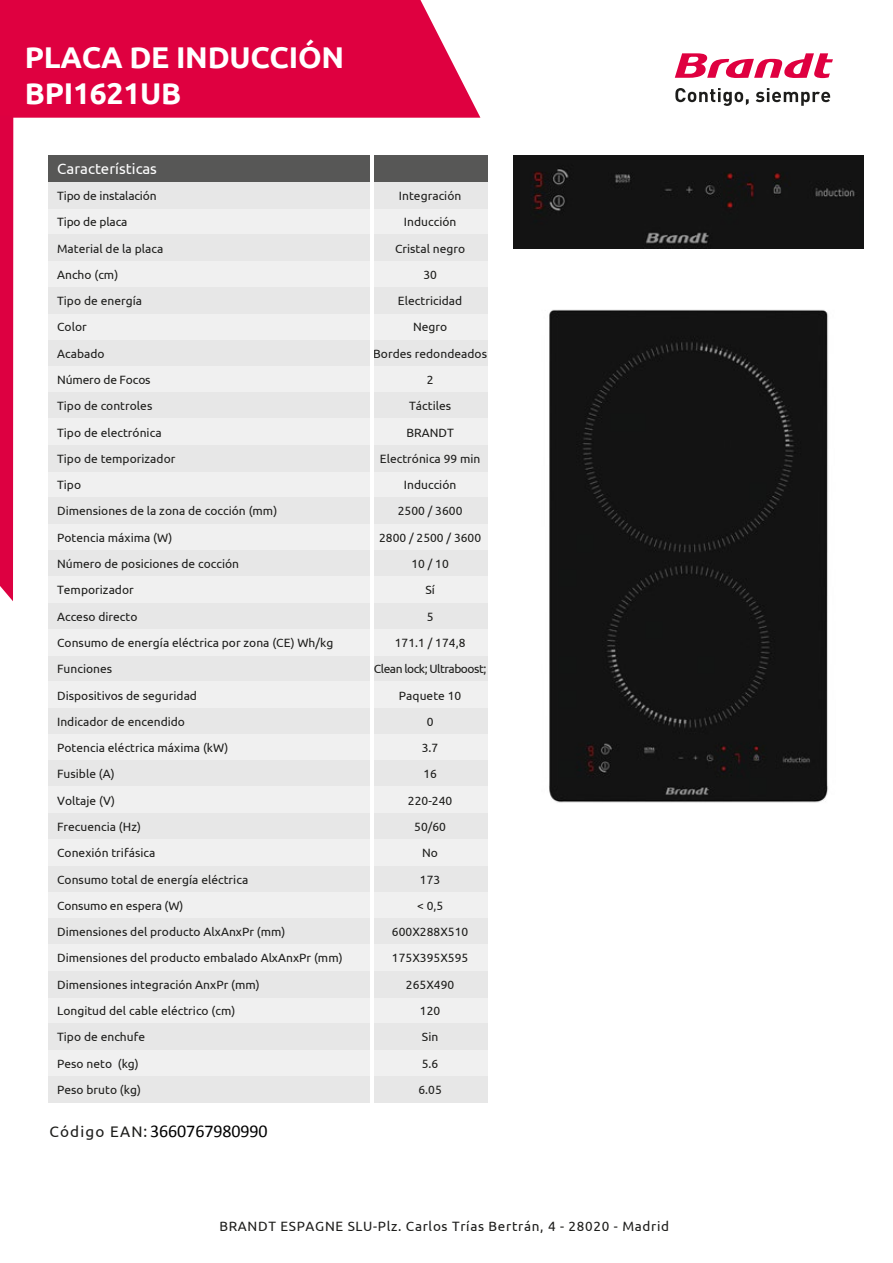
<style>
.page{position:relative;width:893px;height:1263px;background:#fff}
.page>*{position:absolute;margin:0;border:0;box-sizing:border-box;transform-origin:0 0}
.t1{font:700 30px/36px "Ubuntu";letter-spacing:-.01em;color:#fff}
.t2{font:18px "Calibri";letter-spacing:-.005em;color:#000}
.t3{font:15px "Ubuntu";letter-spacing:.005em;color:#fff}
.t4{font:13.5px "Ubuntu";letter-spacing:.05em;color:#1d1d1b}
.t5{font:12px "Ubuntu";letter-spacing:.005em;color:#1d1d1b}
.t6{font:12px "Ubuntu";letter-spacing:-.04em;color:#1d1d1b}
.s1{font-family:"Ubuntu";font-size:15.3px;color:#1d1d1b}
</style>
<div class="page">
<div style="left:549px;top:309px;width:280px;height:494px;background:#131313"></div>
<div style="left:49px;top:524px;width:439px;height:26px;background:#f0f0f0"></div>
<div style="left:49px;top:603px;width:439px;height:26px;background:#e7e7e7"></div>
<div style="left:49px;top:655px;width:439px;height:27px;background:#e7e7e7"></div>
<div style="left:49px;top:550px;width:439px;height:26px;background:#e7e7e7"></div>
<div style="left:49px;top:576px;width:439px;height:27px;background:#f0f0f0"></div>
<div style="left:49px;top:629px;width:439px;height:26px;background:#f0f0f0"></div>
<svg style="left:675px;top:88px;width:74px;height:18px"></svg>
<svg style="left:756px;top:88px;width:74px;height:18px"></svg>
<svg style="left:675px;top:53px;width:158px;height:25px"></svg>
<div style="left:49px;top:156px;width:439px;height:26px;background:#575756"></div>
<div style="left:49px;top:208px;width:439px;height:27px;background:#f0f0f0"></div>
<div style="left:49px;top:182px;width:439px;height:26px;background:#e7e7e7"></div>
<div style="left:49px;top:235px;width:439px;height:26px;background:#e7e7e7"></div>
<div style="left:49px;top:314px;width:439px;height:26px;background:#f0f0f0"></div>
<div style="left:49px;top:261px;width:439px;height:26px;background:#f0f0f0"></div>
<div style="left:49px;top:287px;width:439px;height:27px;background:#e7e7e7"></div>
<div style="left:49px;top:340px;width:439px;height:26px;background:#e7e7e7"></div>
<div style="left:49px;top:366px;width:439px;height:26px;background:#f0f0f0"></div>
<div style="left:49px;top:392px;width:439px;height:27px;background:#e7e7e7"></div>
<div style="left:49px;top:471px;width:439px;height:27px;background:#f0f0f0"></div>
<div style="left:49px;top:419px;width:439px;height:26px;background:#f0f0f0"></div>
<div style="left:49px;top:445px;width:439px;height:26px;background:#e7e7e7"></div>
<div style="left:49px;top:498px;width:439px;height:26px;background:#e7e7e7"></div>
<div style="left:0;top:0;width:480px;height:118px;background:#df0040"></div>
<div style="left:0;top:115px;width:13px;height:486px;background:#dd0041"></div>
<div style="left:49px;top:682px;width:439px;height:26px;background:#f0f0f0"></div>
<div style="left:49px;top:708px;width:439px;height:26px;background:#e7e7e7"></div>
<div style="left:49px;top:866px;width:439px;height:26px;background:#e7e7e7"></div>
<div style="left:49px;top:734px;width:439px;height:26px;background:#f0f0f0"></div>
<div style="left:49px;top:760px;width:439px;height:27px;background:#e7e7e7"></div>
<div style="left:49px;top:787px;width:439px;height:26px;background:#f0f0f0"></div>
<div style="left:49px;top:813px;width:439px;height:26px;background:#e7e7e7"></div>
<div style="left:49px;top:839px;width:439px;height:27px;background:#f0f0f0"></div>
<div style="left:49px;top:1050px;width:439px;height:26px;background:#f0f0f0"></div>
<div style="left:49px;top:1076px;width:439px;height:26px;background:#e7e7e7"></div>
<div style="left:49px;top:892px;width:439px;height:26px;background:#f0f0f0"></div>
<div style="left:49px;top:918px;width:439px;height:26px;background:#e7e7e7"></div>
<div style="left:49px;top:997px;width:439px;height:26px;background:#f0f0f0"></div>
<div style="left:49px;top:944px;width:439px;height:27px;background:#f0f0f0"></div>
<div style="left:49px;top:971px;width:439px;height:26px;background:#e7e7e7"></div>
<div style="left:49px;top:1023px;width:439px;height:27px;background:#e7e7e7"></div>
<hr style="left:370px;top:146px;width:4px;height:1036px;background:#fff">
<div style="left:514px;top:156px;width:349px;height:93px;background:#131313"></div>
<h1 class="t1" style="left:25px;top:39px;width:321px">PLACA DE INDUCCIÓN<br>BPI1621UB</h1>
<p class="t3" style="left:57px;top:159px;width:101px">Características</p>
<p class="t5" style="left:57px;top:188px;width:101px">Tipo de instalación</p>
<p class="t5" style="left:399px;top:188px;width:64px">Integración</p>
<p class="t5" style="left:57px;top:215px;width:72px">Tipo de placa</p>
<p class="t5" style="left:404px;top:215px;width:54px">Inducción</p>
<p class="t5" style="left:57px;top:241px;width:108px">Material de la placa</p>
<p class="t5" style="left:395px;top:241px;width:72px">Cristal negro</p>
<p class="t5" style="left:57px;top:267px;width:63px">Ancho (cm)</p>
<p class="t5" style="left:423px;top:267px;width:15px">30</p>
<p class="t5" style="left:57px;top:294px;width:86px">Tipo de energía</p>
<p class="t5" style="left:398px;top:294px;width:66px">Electricidad</p>
<p class="t5" style="left:57px;top:320px;width:31px">Color</p>
<p class="t5" style="left:413px;top:320px;width:36px">Negro</p>
<p class="t5" style="left:57px;top:346px;width:49px">Acabado</p>
<p class="t5" style="left:373px;top:346px;width:115px">Bordes redondeados</p>
<p class="t5" style="left:57px;top:372px;width:95px">Número de Focos</p>
<p class="t5" style="left:427px;top:372px;width:8px">2</p>
<p class="t5" style="left:57px;top:399px;width:97px">Tipo de controles</p>
<p class="t5" style="left:409px;top:399px;width:44px">Táctiles</p>
<p class="t5" style="left:57px;top:425px;width:106px">Tipo de electrónica</p>
<p class="t5" style="left:406px;top:425px;width:49px">BRANDT</p>
<p class="t5" style="left:57px;top:451px;width:120px">Tipo de temporizador</p>
<p class="t5" style="left:380px;top:451px;width:102px">Electrónica 99 min</p>
<p class="t5" style="left:57px;top:478px;width:26px">Tipo</p>
<p class="t5" style="left:404px;top:478px;width:54px">Inducción</p>
<p class="t5" style="left:57px;top:504px;width:222px">Dimensiones de la zona de cocción (mm)</p>
<p class="t5" style="left:398px;top:504px;width:66px">2500 / 3600</p>
<p class="t5" style="left:57px;top:530px;width:117px">Potencia máxima (W)</p>
<p class="t5" style="left:379px;top:530px;width:104px">2800 / 2500 / 3600</p>
<p class="t5" style="left:57px;top:556px;width:184px">Número de posiciones de cocción</p>
<p class="t5" style="left:411px;top:556px;width:39px">10 / 10</p>
<p class="t5" style="left:57px;top:583px;width:78px">Temporizador</p>
<p class="t5" style="left:425px;top:583px;width:11px">Sí</p>
<p class="t5" style="left:57px;top:609px;width:82px">Acceso directo</p>
<p class="t5" style="left:427px;top:609px;width:8px">5</p>
<p class="t5" style="left:57px;top:635px;width:278px">Consumo de energía eléctrica por zona (CE) Wh/kg</p>
<p class="t5" style="left:395px;top:635px;width:72px">171.1 / 174,8</p>
<p class="t5" style="left:57px;top:662px;width:57px">Funciones</p>
<p class="t6" style="left:374px;top:662px;width:114px">Clean lock; Ultraboost;</p>
<p class="t5" style="left:57px;top:688px;width:141px">Dispositivos de seguridad</p>
<p class="t5" style="left:399px;top:688px;width:64px">Paquete 10</p>
<p class="t5" style="left:57px;top:714px;width:129px">Indicador de encendido</p>
<p class="t5" style="left:427px;top:714px;width:8px">0</p>
<p class="t5" style="left:57px;top:740px;width:173px">Potencia eléctrica máxima (kW)</p>
<p class="t5" style="left:422px;top:740px;width:18px">3.7</p>
<p class="t5" style="left:57px;top:767px;width:59px">Fusible (A)</p>
<p class="t5" style="left:423px;top:767px;width:15px">16</p>
<p class="t5" style="left:57px;top:793px;width:59px">Voltaje (V)</p>
<p class="t5" style="left:408px;top:793px;width:46px">220-240</p>
<p class="t5" style="left:57px;top:819px;width:85px">Frecuencia (Hz)</p>
<p class="t5" style="left:414px;top:819px;width:33px">50/60</p>
<p class="t5" style="left:57px;top:846px;width:100px">Conexión trifásica</p>
<p class="t5" style="left:422px;top:846px;width:17px">No</p>
<p class="t5" style="left:57px;top:872px;width:193px">Consumo total de energía eléctrica</p>
<p class="t5" style="left:420px;top:872px;width:22px">173</p>
<p class="t5" style="left:57px;top:898px;width:128px">Consumo en espera (W)</p>
<p class="t5" style="left:417px;top:898px;width:28px">&lt; 0,5</p>
<p class="t5" style="left:57px;top:924px;width:230px">Dimensiones del producto AlxAnxPr (mm)</p>
<p class="t5" style="left:392px;top:924px;width:78px">600X288X510</p>
<p class="t5" style="left:57px;top:951px;width:287px">Dimensiones del producto embalado AlxAnxPr (mm)</p>
<p class="t5" style="left:392px;top:951px;width:78px">175X395X595</p>
<p class="t5" style="left:57px;top:977px;width:204px">Dimensiones integración AnxPr (mm)</p>
<p class="t5" style="left:406px;top:977px;width:50px">265X490</p>
<p class="t5" style="left:57px;top:1003px;width:180px">Longitud del cable eléctrico (cm)</p>
<p class="t5" style="left:420px;top:1003px;width:22px">120</p>
<p class="t5" style="left:57px;top:1030px;width:90px">Tipo de enchufe</p>
<p class="t5" style="left:422px;top:1030px;width:18px">Sin</p>
<p class="t5" style="left:57px;top:1056px;width:83px">Peso neto (kg)</p>
<p class="t5" style="left:422px;top:1056px;width:18px">5.6</p>
<p class="t5" style="left:57px;top:1082px;width:85px">Peso bruto (kg)</p>
<p class="t5" style="left:418px;top:1082px;width:25px">6.05</p>
<h2 class="t2" style="left:49px;top:1119px;width:220px"><span class="s1">Código EAN:</span> 3660767980990</h2>
<p class="t4" style="left:219px;top:1218px;width:451px">BRANDT ESPAGNE SLU-Plz. Carlos Trías Bertrán, 4 - 28020 - Madrid</p>
</div>
